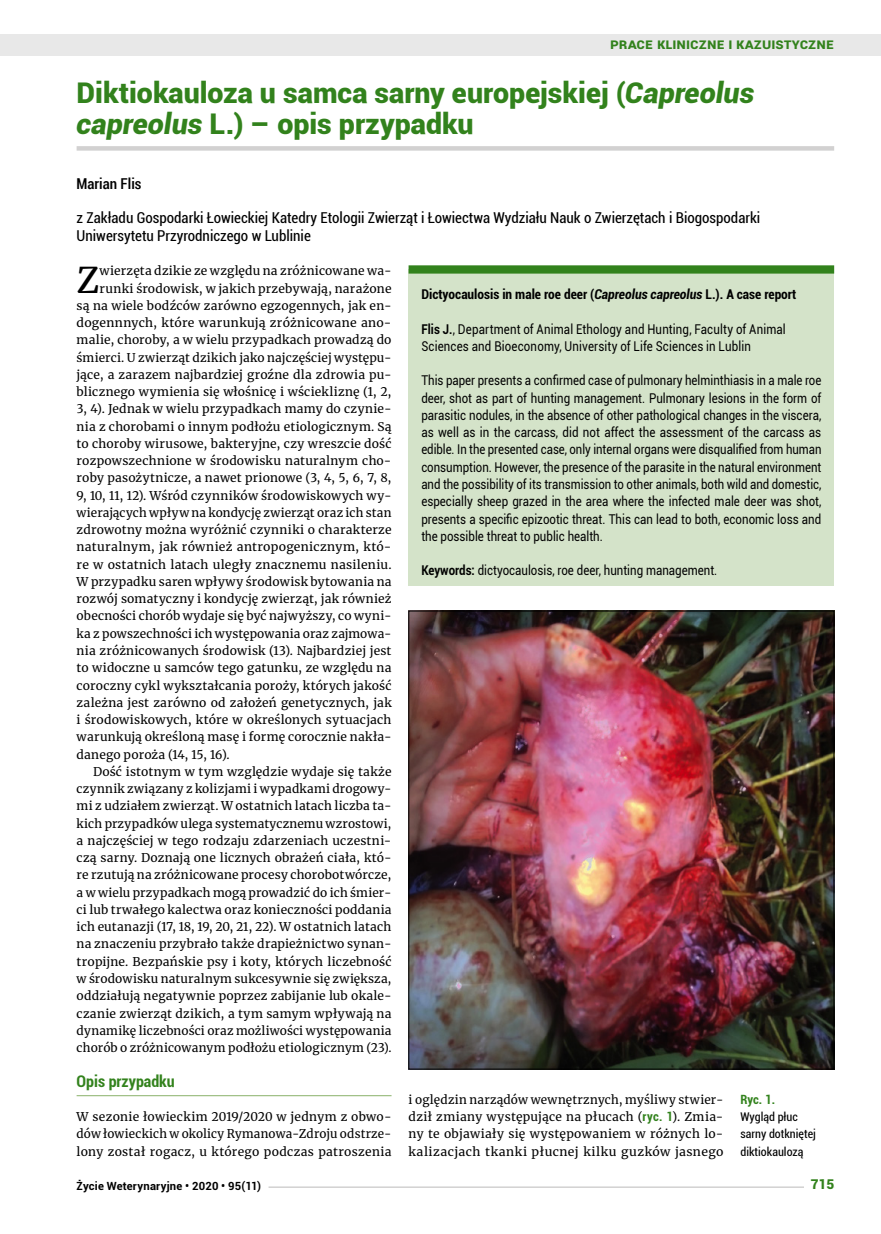
<style>
.page{position:relative;width:881px;height:1234px;background:#fff}
.page>*{position:absolute;margin:0;border:0;box-sizing:border-box;transform-origin:0 0}
.t1{font:35.25px "Merriweather";color:#000}
.t2{font:900 28.5px/31.5px "Roboto";color:#32821c}
.t3{font:700 condensed 16.05px "Roboto";color:#32821c}
.t4{font:condensed 15px/17.2px "Roboto";color:#000}
.t5{font:700 15px "Roboto";color:#32821c}
.t6{font:500 condensed 15px "Roboto";color:#000}
.t7{font:13.5px/17.2px "Roboto";color:#000;scale:.85 1}
.t8{font:700 condensed 13.5px "Roboto";color:#000}
.t9{font:900 13.5px "Roboto";color:#32821c}
.t10{font:700 condensed 12.75px "Roboto";color:#32821c}
.t11{font:12px/17.2px "Merriweather";letter-spacing:.015em;color:#000;text-align:justify}
.t12{font:condensed 12px/17.2px "Roboto";color:#000}
.t13{font:700 11.25px "Roboto";letter-spacing:.02em;color:#000}
.s1{font-style:italic}
.s2{font-weight:700}
.s3{font-family:"Roboto";font-weight:700;font-stretch:condensed;font-size:12.75px;color:#32821c}
</style>
<div class="page">
<hr style="left:77px;top:1094px;width:314px;height:1px;background:#96ba7b">
<div style="left:77px;top:146px;width:756px;height:5px;background:#d2d1d1"></div>
<div style="left:408px;top:269px;width:425px;height:317px;background:#d4e3c9"></div>
<div style="left:408px;top:265px;width:425px;height:8px;background:#32821c"></div>
<img style="left:410px;top:612px;width:421px;height:455px">
<div style="left:0;top:35px;width:880px;height:21px;background:#e8e8e8"></div>
<hr style="left:268px;top:1186px;width:565px;height:1px;background:#d2d1d1">
<div style="left:804px;top:1178px;width:29px;height:15px;background:#fff"></div>
<p class="t5" style="left:610px;top:33px;width:225px">Prace kliniczne i kazuistyczne</p>
<h2 class="t2" style="left:77px;top:75px;width:679px">Diktiokauloza u samca sarny europejskiej (<span class="s1">Capreolus capreolus</span> L.) – opis przypadku</h2>
<p class="t6" style="left:77px;top:173px;width:66px">Marian Flis</p>
<p class="t4" style="left:77px;top:209px;width:685px">z Zakładu Gospodarki Łowieckiej Katedry Etologii Zwierząt i Łowiectwa Wydziału Nauk o Zwierzętach i Biogospodarki<br>Uniwersytetu Przyrodniczego w Lublinie</p>
<h1 class="t1" style="left:77px;top:255px;width:25px">Z</h1>
<p class="t11" style="left:100px;top:262px;width:293px">wierzęta dzikie ze względu na zróżnicowane wa‑</p>
<p class="t11" style="left:100px;top:279px;width:293px">runki środowisk, w jakich przebywają, narażone</p>
<p class="t11" style="left:77px;top:296px;width:316px">są na wiele bodźców zarówno egzogennych, jak en‑</p>
<p class="t11" style="left:77px;top:313px;width:316px">dogennnych, które warunkują zróżnicowane ano‑</p>
<p class="t11" style="left:77px;top:331px;width:316px">malie, choroby, a w wielu przypadkach prowadzą do</p>
<p class="t11" style="left:77px;top:348px;width:316px">śmierci. U zwierząt dzikich jako najczęściej występu‑</p>
<p class="t11" style="left:77px;top:365px;width:316px">jące, a zarazem najbardziej groźne dla zdrowia pu‑</p>
<p class="t11" style="left:77px;top:382px;width:316px">blicznego wymienia się włośnicę i wściekliznę (1, 2,</p>
<p class="t11" style="left:77px;top:400px;width:316px">3, 4). Jednak w wielu przypadkach mamy do czynie‑</p>
<p class="t11" style="left:77px;top:417px;width:316px">nia z chorobami o innym podłożu etiologicznym. Są</p>
<p class="t11" style="left:77px;top:434px;width:316px">to choroby wirusowe, bakteryjne, czy wreszcie dość</p>
<p class="t11" style="left:77px;top:451px;width:316px">rozpowszechnione w środowisku naturalnym cho‑</p>
<p class="t11" style="left:77px;top:469px;width:316px">roby pasożytnicze, a nawet prionowe (3, 4, 5, 6, 7, 8,</p>
<p class="t11" style="left:77px;top:486px;width:316px">9, 10, 11, 12). Wśród czynników środowiskowych wy‑</p>
<p class="t11" style="left:77px;top:503px;width:316px">wierających wpływ na kondycję zwierząt oraz ich stan</p>
<p class="t11" style="left:77px;top:520px;width:316px">zdrowotny można wyróżnić czynniki o charakterze</p>
<p class="t11" style="left:77px;top:538px;width:316px">naturalnym, jak również antropogenicznym, któ‑</p>
<p class="t11" style="left:77px;top:555px;width:316px">re w ostatnich latach uległy znacznemu nasileniu.</p>
<p class="t11" style="left:77px;top:572px;width:316px">W przypadku saren wpływy środowisk bytowania na</p>
<p class="t11" style="left:77px;top:589px;width:316px">rozwój somatyczny i kondycję zwierząt, jak również</p>
<p class="t11" style="left:77px;top:607px;width:316px">obecności chorób wydaje się być najwyższy, co wyni‑</p>
<p class="t11" style="left:77px;top:624px;width:316px">ka z powszechności ich występowania oraz zajmowa‑</p>
<p class="t11" style="left:77px;top:641px;width:316px">nia zróżnicowanych środowisk (13). Najbardziej jest</p>
<p class="t11" style="left:77px;top:658px;width:316px">to widoczne u samców tego gatunku, ze względu na</p>
<p class="t11" style="left:77px;top:676px;width:316px">coroczny cykl wykształcania poroży, których jakość</p>
<p class="t11" style="left:77px;top:693px;width:316px">zależna jest zarówno od założeń genetycznych, jak</p>
<p class="t11" style="left:77px;top:710px;width:316px">i środowiskowych, które w określonych sytuacjach</p>
<p class="t11" style="left:77px;top:727px;width:316px">warunkują określoną masę i formę corocznie nakła‑</p>
<p class="t11" style="left:77px;top:745px;width:155px">danego poroża (14, 15, 16).</p>
<p class="t11" style="left:93px;top:762px;width:300px">Dość istotnym w tym względzie wydaje się także</p>
<p class="t11" style="left:77px;top:779px;width:316px">czynnik związany z kolizjami i wypadkami drogowy‑</p>
<p class="t11" style="left:77px;top:796px;width:316px">mi z udziałem zwierząt. W ostatnich latach liczba ta‑</p>
<p class="t11" style="left:77px;top:814px;width:316px">kich przypadków ulega systematycznemu wzrostowi,</p>
<p class="t11" style="left:77px;top:831px;width:316px">a najczęściej w tego rodzaju zdarzeniach uczestni‑</p>
<p class="t11" style="left:77px;top:848px;width:316px">czą sarny. Doznają one licznych obrażeń ciała, któ‑</p>
<p class="t11" style="left:77px;top:865px;width:316px">re rzutują na zróżnicowane procesy chorobotwórcze,</p>
<p class="t11" style="left:77px;top:883px;width:316px">a w wielu przypadkach mogą prowadzić do ich śmier‑</p>
<p class="t11" style="left:77px;top:900px;width:316px">ci lub trwałego kalectwa oraz konieczności poddania</p>
<p class="t11" style="left:77px;top:917px;width:316px">ich eutanazji (17, 18, 19, 20, 21, 22). W ostatnich latach</p>
<p class="t11" style="left:77px;top:934px;width:316px">na znaczeniu przybrało także drapieżnictwo synan‑</p>
<p class="t11" style="left:77px;top:952px;width:316px">tropijne. Bezpańskie psy i koty, których liczebność</p>
<p class="t11" style="left:77px;top:969px;width:316px">w środowisku naturalnym sukcesywnie się zwiększa,</p>
<p class="t11" style="left:77px;top:986px;width:316px">oddziałują negatywnie poprzez zabijanie lub okale‑</p>
<p class="t11" style="left:77px;top:1003px;width:316px">czanie zwierząt dzikich, a tym samym wpływają na</p>
<p class="t11" style="left:77px;top:1021px;width:316px">dynamikę liczebności oraz możliwości występowania</p>
<p class="t11" style="left:77px;top:1038px;width:316px">chorób o zróżnicowanym podłożu etiologicznym (23).</p>
<h3 class="t3" style="left:77px;top:1069px;width:100px">Opis przypadku</h3>
<p class="t11" style="left:77px;top:1107px;width:316px">W sezonie łowieckim 2019/2020 w jednym z obwo‑ dów łowieckich w okolicy Rymanowa‑Zdroju odstrze‑ lony został rogacz, u którego podczas patroszenia</p>
<p class="t8" style="left:421px;top:285px;width:376px">Dictyocaulosis in male roe deer (<span class="s1">Capreolus capreolus</span> L.). A case report</p>
<p class="t7" style="left:421px;top:319px;width:430px"><span class="s2">Flis J.</span>, Department of Animal Ethology and Hunting, Faculty of Animal<br>Sciences and Bioeconomy, University of Life Sciences in Lublin</p>
<p class="t7" style="left:421px;top:371px;width:472px;text-align:justify">This paper presents a confirmed case of pulmonary helminthiasis in a male roe deer, shot as part of hunting management. Pulmonary lesions in the form of parasitic nodules, in the absence of other pathological changes in the viscera, as well as in the carcass, did not affect the assessment of the carcass as edible. In the presented case, only internal organs were disqualified from human consumption. However, the presence of the parasite in the natural environment and the possibility of its transmission to other animals, both wild and domestic, especially sheep grazed in the area where the infected male deer was shot, presents a specific epizootic threat. This can lead to both, economic loss and the possible threat to public health.</p>
<p class="t7" style="left:421px;top:561px;width:349px"><span class="s2">Keywords:</span> dictyocaulosis, roe deer, hunting management.</p>
<p class="t11" style="left:408px;top:1090px;width:316px">i oględzin narządów wewnętrznych, myśliwy stwier‑ dził zmiany występujące na płucach (<span class="s3">ryc. 1</span>). Zmia‑ ny te objawiały się występowaniem w różnych lo‑ kalizacjach tkanki płucnej kilku guzków jasnego</p>
<p class="t10" style="left:740px;top:1090px;width:36px">Ryc. 1.</p>
<p class="t12" style="left:740px;top:1107px;width:77px">Wygląd płuc sarny dotkniętej diktiokaulozą</p>
<p class="t13" style="left:77px;top:1177px;width:186px">Życie Weterynaryjne • 2020 • 95(11)</p>
<p class="t9" style="left:810px;top:1174px;width:25px">715</p>
</div>
